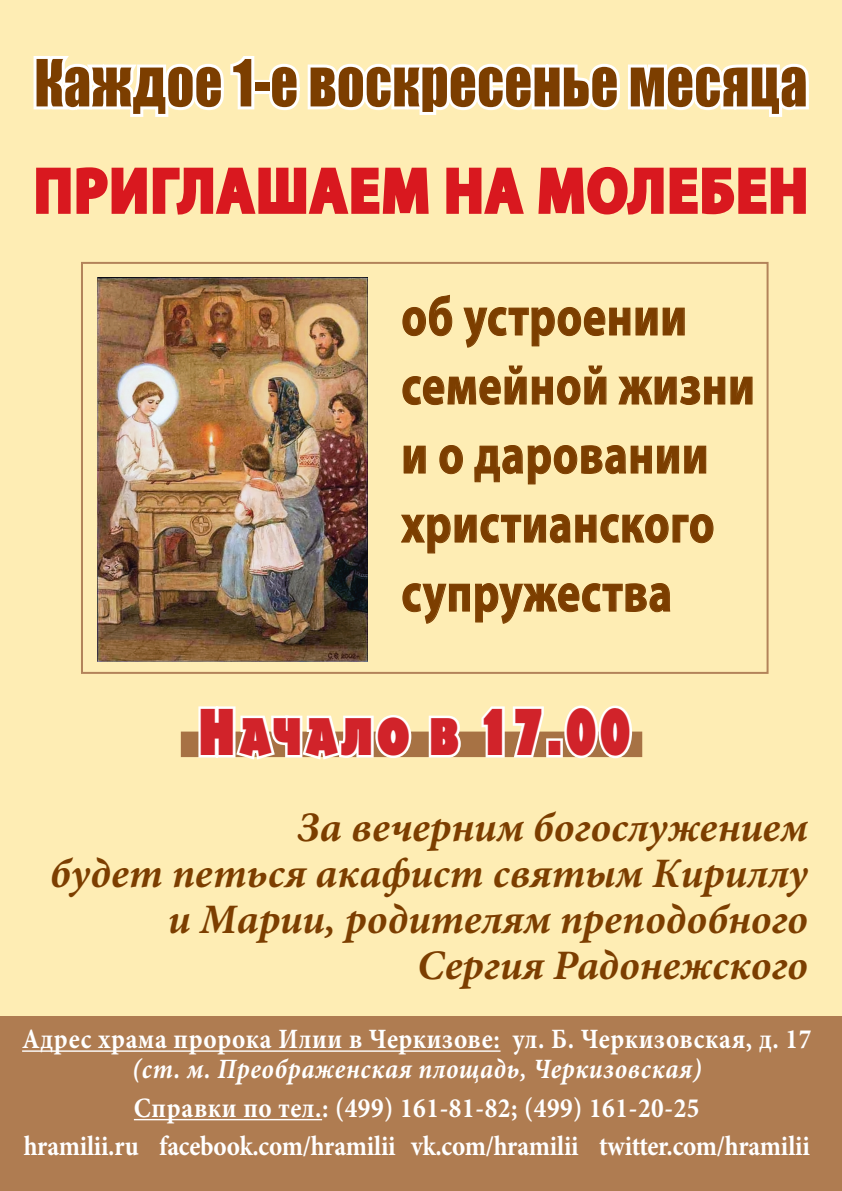
<style>
.page{position:relative;width:842px;height:1191px;background:#feedb4}
.page>*{position:absolute;margin:0;border:0;box-sizing:border-box;transform-origin:0 0}
.t1{font:63.8px "Acsioma";letter-spacing:.08em;color:#d1232a;scale:.75 1}
.t2{font:700 62.5px "Myriad Pro";letter-spacing:.045em;color:#d9181f;scale:.9 1}
.t3{font:60px "Impact";letter-spacing:.01em;color:#7c3e00;scale:.9 1}
.t4{font:700 55px/69px "Myriad Pro";letter-spacing:.02em;color:#7c3e00;scale:.8 1}
.t5{font:italic 700 42px/46px "Minion Pro";color:#7c3e00;text-align:right}
.t6{font:700 28px/38.5px "Minion Pro";letter-spacing:-.005em;color:#fff;text-align:center;scale:.9 1}
.t7{font:700 28px "Minion Pro";letter-spacing:.015em;color:#fff;scale:.9 1}
.t8{font:italic 700 28px "Minion Pro";letter-spacing:.025em;color:#fff;scale:.9 1}
</style>
<div class="page">
<svg style="left:33px;top:56px;width:24px;height:54px"></svg>
<svg style="left:57px;top:56px;width:198px;height:61px"></svg>
<div style="left:252px;top:80px;width:20px;height:14px;border:6px solid #fff"></div>
<svg style="left:265px;top:63px;width:544px;height:54px"></svg>
<svg style="left:36px;top:167px;width:393px;height:48px"></svg>
<svg style="left:446px;top:167px;width:78px;height:47px"></svg>
<svg style="left:538px;top:166px;width:268px;height:49px"></svg>
<div style="left:0;top:1016px;width:842px;height:175px;background:#af7c51"></div>
<hr style="left:22px;top:1050px;width:478px;height:1px;background:#fff">
<hr style="left:134px;top:1119px;width:188px;height:1px;background:#fff">
<div style="left:181px;top:731px;width:461px;height:26px;background:#a77244"></div>
<svg style="left:196px;top:706px;width:218px;height:54px"></svg>
<svg style="left:426px;top:715px;width:37px;height:43px"></svg>
<svg style="left:479px;top:706px;width:68px;height:52px"></svg>
<div style="left:546px;top:738px;width:17px;height:19px;border:5px solid #fff"></div>
<svg style="left:562px;top:705px;width:73px;height:54px"></svg>
<div style="left:81px;top:262px;width:687px;height:412px;border:2px solid #b3835a"></div>
<svg style="left:402px;top:294px;width:51px;height:43px"></svg>
<svg style="left:463px;top:307px;width:222px;height:41px"></svg>
<svg style="left:402px;top:365px;width:205px;height:40px"></svg>
<svg style="left:618px;top:376px;width:135px;height:29px"></svg>
<svg style="left:403px;top:445px;width:23px;height:29px"></svg>
<svg style="left:439px;top:445px;width:24px;height:29px"></svg>
<svg style="left:474px;top:445px;width:233px;height:40px"></svg>
<svg style="left:401px;top:514px;width:313px;height:40px"></svg>
<svg style="left:402px;top:583px;width:269px;height:41px"></svg>
<img style="left:97px;top:278px;width:270px;height:383px">
<h3 class="t3" style="left:34px;top:36px;width:860px">Каждое 1-е воскресенье месяца</h3>
<h2 class="t2" style="left:34px;top:150px;width:861px">приглашаем на молебен</h2>
<h3 class="t4" style="left:402px;top:280px;width:443px">об устроении семейной жизни и о даровании христианского супружества</h3>
<h1 class="t1" style="left:198px;top:686px;width:578px">Начало в 17.00</h1>
<h3 class="t5" style="left:50px;top:803px;width:759px">За вечерним богослужением<br>будет петься акафист святым Кириллу и Марии, родителям преподобного<br>Сергия Радонежского</h3>
<p class="t7" style="left:22px;top:1019px;width:878px">Адрес храма пророка Илии в Черкизове: ул. Б. Черкизовская, д. 17</p>
<p class="t8" style="left:132px;top:1049px;width:634px">(ст. м. Преображенская площадь, Черкизовская)</p>
<p class="t6" style="left:24px;top:1088px;width:875px">Справки по тел.: (499) 161-81-82; (499) 161-20-25<br>hramilii.ru facebook.com/hramilii vk.com/hramilii twitter.com/hramilii</p>
</div>
